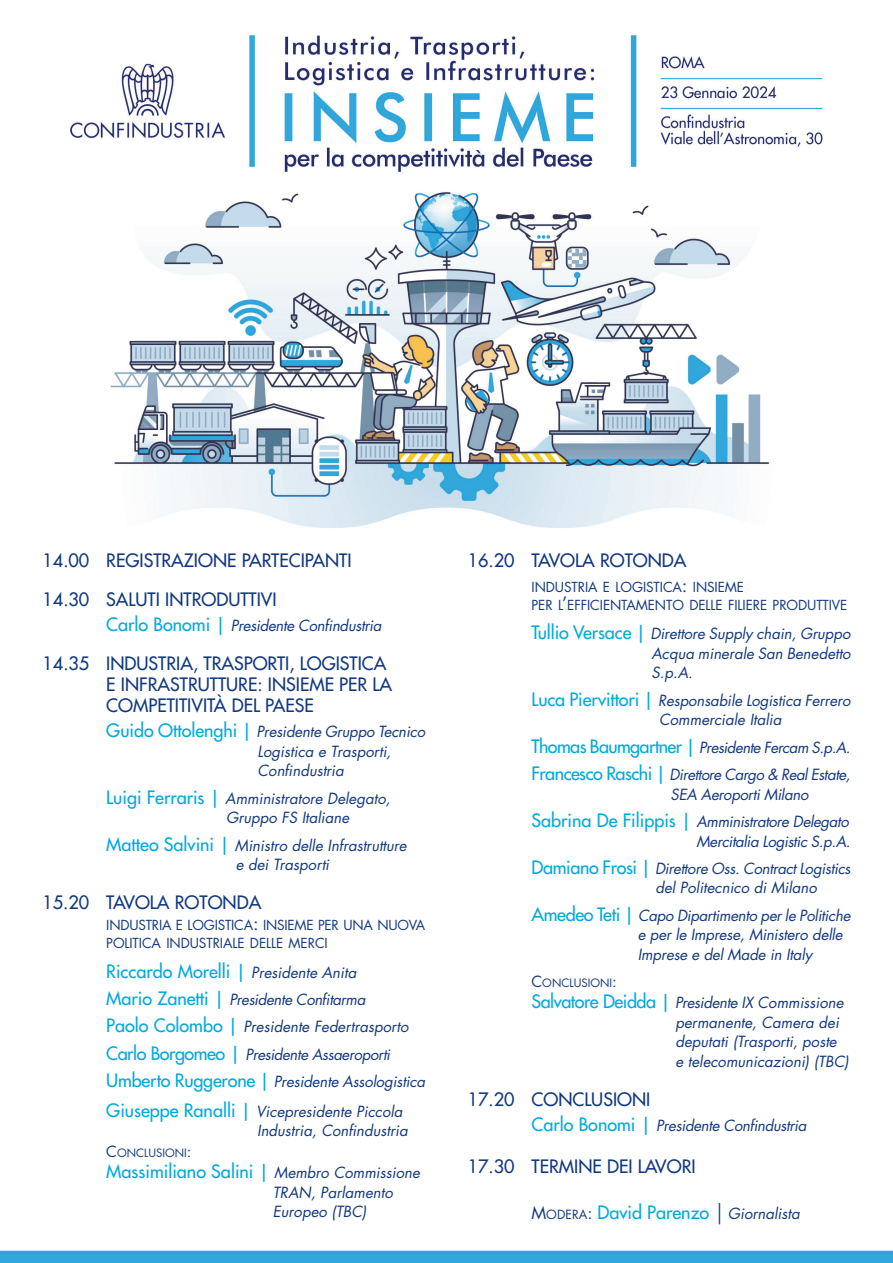
<style>
.page{position:relative;width:893px;height:1263px;background:#fff}
.page>*{position:absolute;margin:0;border:0;box-sizing:border-box;transform-origin:0 0}
.t1{font:500 18px/21px "Futura Std";color:#113880}
.t2{font:500 18px "Futura Std";color:#00a9e0}
.t3{font:italic 15px/19.5px "Futura Std";letter-spacing:-.01em;color:#113880}
.t4{font:italic 15px/27.5px "Futura Std";letter-spacing:-.03em;color:#113880}
.t5{font:13.5px/18px "Futura Std";letter-spacing:-.005em;color:#113880}
.t6{font:11.25px "Futura Std";color:#113880}
.s1{font-weight:500;font-style:normal;font-size:18px;color:#00a9e0}
.s2{font-size:18px}
.s3{font-weight:400;font-style:italic;font-size:15px;color:#113880}
.s4{font-size:15px}
.s5{font-weight:400;font-size:16.5px;color:#113880}
.s6{font-weight:400;font-size:12.3px;color:#113880}
.s7{font-weight:400;font-style:italic;color:#113880}
</style>
<div class="page">
<img style="left:0;top:35px;width:893px;height:1228px">
<p class="t1" style="left:43px;top:542px;width:311px;line-height:39px">14.00 REGISTRAZIONE PARTECIPANTI<br>14.30 SALUTI INTRODUTTIVI</p>
<p class="t3" style="left:106px;top:617px;width:277px"><span class="s1">Carlo Bonomi |</span> Presidente Confindustria</p>
<p class="t1" style="left:106px;top:654px;width:287px;text-indent:-64px">14.35 INDUSTRIA, TRASPORTI, LOGISTICA<br>E INFRASTRUTTURE: INSIEME PER LA<br>COMPETITIVITÀ DEL PAESE</p>
<p class="t3" style="left:258px;top:723px;width:169px;text-indent:-151px"><span class="s1">Guido Ottolenghi |</span> Presidente Gruppo Tecnico<br>Logistica e Trasporti,<br>Confindustria</p>
<p class="t3" style="left:226px;top:789px;width:166px;text-indent:-120px"><span class="s1">Luigi Ferraris |</span> Amministratore Delegato,<br>Gruppo FS Italiane</p>
<p class="t3" style="left:236px;top:836px;width:172px;text-indent:-129px"><span class="s1">Matteo Salvini |</span> Ministro delle Infrastrutture e dei Trasporti</p>
<p class="t1" style="left:43px;top:893px;width:220px">15.20 TAVOLA ROTONDA</p>
<p class="t5" style="left:106px;top:916px;width:320px">INDUSTRIA E LOGISTICA<span class="s2">:</span> INSIEME PER UNA NUOVA<br>POLITICA INDUSTRIALE DELLE MERCI</p>
<p class="t2" style="left:106px;top:962px;width:252px">Riccardo Morelli | <span class="s3">Presidente Anita</span></p>
<p class="t3" style="left:106px;top:987px;width:320px;line-height:27.5px"><span class="s1">Mario Zanetti |</span> Presidente Confitarma<br><span class="s1">Paolo Colombo |</span> Presidente Federtrasporto <span class="s1">Carlo Borgomeo |</span> Presidente Assaeroporti <span class="s1">Umberto Ruggerone |</span> Presidente Assologistica</p>
<p class="t3" style="left:257px;top:1102px;width:152px;text-indent:-151px"><span class="s1">Giuseppe Ranalli |</span> Vicepresidente Piccola<br>Industria, Confindustria</p>
<p class="t6" style="left:106px;top:1146px;width:87px"><span class="s4">C</span>ONCLUSIONI<span class="s4">:</span></p>
<p class="t2" style="left:106px;top:1162px;width:315px">Massimiliano Salini | <span class="s3">Membro Commissione</span></p>
<p class="t3" style="left:273px;top:1183px;width:121px">TRAN, Parlamento<br>Europeo (TBC)</p>
<p class="t1" style="left:468px;top:551px;width:220px">16.20 TAVOLA ROTONDA</p>
<p class="t5" style="left:531px;top:578px;width:317px">INDUSTRIA E LOGISTICA<span class="s2">:</span> INSIEME<br>PER L<span class="s2">’</span>EFFICIENTAMENTO DELLE FILIERE PRODUTTIVE</p>
<p class="t3" style="left:651px;top:625px;width:201px;text-align:justify;text-indent:-120px"><span class="s1">Tullio Versace |</span> Direttore Supply chain, Gruppo Acqua minerale San Benedetto S.p.A.</p>
<p class="t3" style="left:659px;top:692px;width:193px;text-indent:-128px"><span class="s1">Luca Piervittori |</span> Responsabile Logistica Ferrero<br>Commerciale Italia</p>
<p class="t4" style="left:531px;top:735px;width:320px"><span class="s1">Thomas Baumgartner |</span> Presidente Fercam S.p.A.<br><span class="s1">Francesco Raschi |</span> Direttore Cargo &amp; Real Estate,</p>
<p class="t3" style="left:531px;top:781px;width:319px;line-height:27.5px;text-indent:139px">SEA Aeroporti Milano<br><span class="s1">Sabrina De Filippis |</span> Amministratore Delegato</p>
<p class="t3" style="left:531px;top:828px;width:320px;line-height:27.5px;text-align:right">Mercitalia Logistic S.p.A.<br><span class="s1">Damiano Frosi |</span> Direttore Oss. Contract Logistics</p>
<p class="t3" style="left:531px;top:875px;width:320px;line-height:27.5px;text-indent:124px">del Politecnico di Milano<br><span class="s1">Amedeo Teti |</span> Capo Dipartimento per le Politiche</p>
<p class="t3" style="left:638px;top:926px;width:206px">e per le Imprese, Ministero delle<br>Imprese e del Made in Italy</p>
<p class="t6" style="left:531px;top:977px;width:87px"><span class="s4">C</span>ONCLUSIONI<span class="s4">:</span></p>
<p class="t3" style="left:675px;top:994px;width:175px;text-indent:-144px"><span class="s1">Salvatore Deidda |</span> Presidente IX Commissione permanente, Camera dei deputati (Trasporti, poste<br>e telecomunicazioni) (TBC)</p>
<p class="t1" style="left:468px;top:1090px;width:184px">17.20 CONCLUSIONI</p>
<p class="t3" style="left:531px;top:1117px;width:277px"><span class="s1">Carlo Bonomi |</span> Presidente Confindustria</p>
<p class="t1" style="left:468px;top:1157px;width:229px">17.30 TERMINE DEI LAVORI</p>
<p class="t2" style="left:531px;top:1203px;width:270px"><span class="s5">M</span><span class="s6">ODERA</span><span class="s5">:</span> David Parenzo <span class="s7">|</span> <span class="s3">Giornalista</span></p>
</div>
